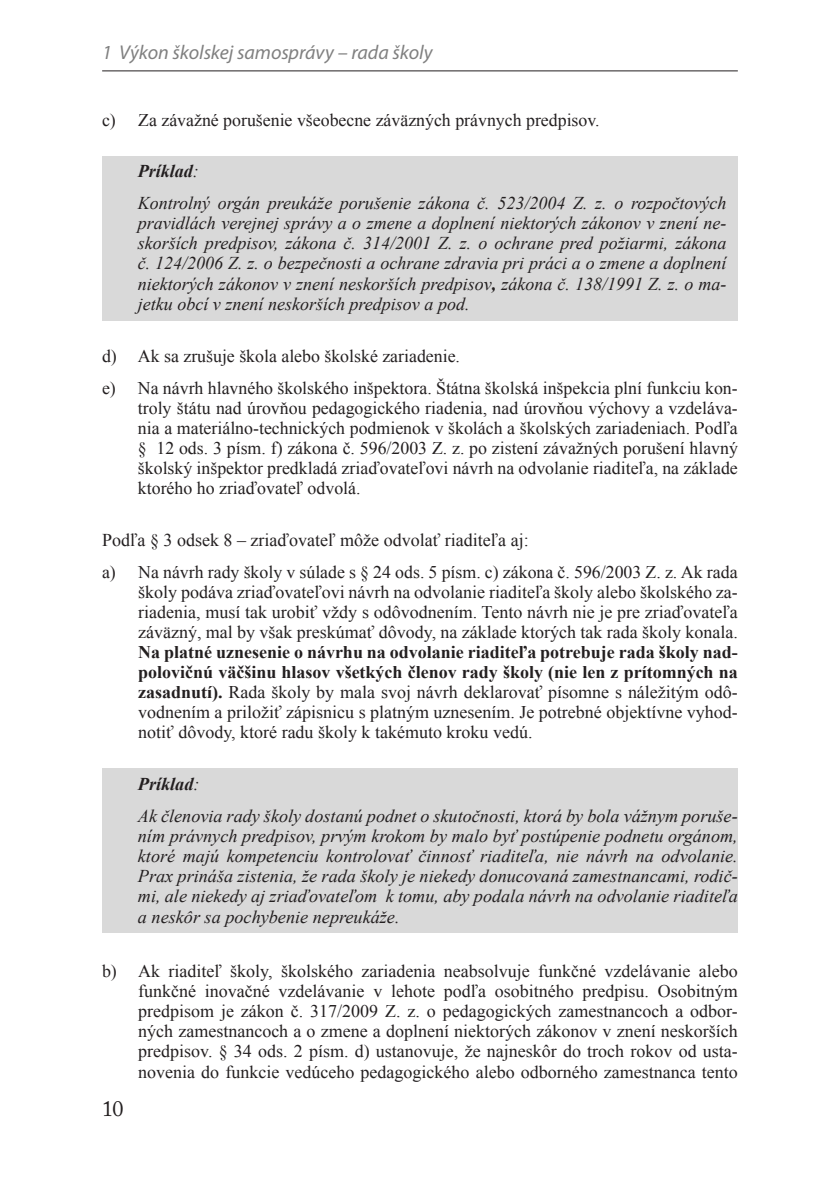
<style>
.page{position:relative;width:840px;height:1191px;background:#fff}
.page>*{position:absolute;margin:0;border:0;box-sizing:border-box;transform-origin:0 0}
.t1{font:22px "Adobe Caslon Pro";color:#231f20}
.t2{font:italic 20px "Myriad Pro";letter-spacing:-.005em;color:#808080}
.t3{font:italic 18px/20px "Times New Roman";color:#231f20}
.t4{font:18px "Times New Roman";color:#231f20}
.t5{font:17.8px/20px "Times New Roman";color:#231f20;text-align:justify}
.s1{font-weight:700}
</style>
<div class="page">
<hr style="left:102px;top:70px;width:635px;height:1px;background:#231f20">
<div style="left:102px;top:768px;width:635px;height:165px;background:#d9d9d9"></div>
<div style="left:102px;top:156px;width:635px;height:164px;background:#d9d9d9"></div>
<p class="t2" style="left:102px;top:40px;width:332px">1 Výkon školskej samosprávy – rada školy</p>
<p class="t5" style="left:102px;top:109px;width:498px">c) Za závažné porušenie všeobecne záväzných právnych predpisov.</p>
<p class="t3" style="left:138px;top:155px;width:589px;line-height:32px"><span class="s1">Príklad</span>:<br>Kontrolný orgán preukáže porušenie zákona č. 523/2004 Z. z. o rozpočtových</p>
<p class="t3" style="left:138px;top:213px;width:589px;text-align:justify">pravidlách verejnej správy a o zmene a doplnení niektorých zákonov v znení ne&shy;skorších predpisov, zákona č. 314/2001 Z. z. o ochrane pred požiarmi, zákona č. 124/2006 Z. z. o bezpečnosti a ochrane zdravia pri práci a o zmene a doplnení niektorých zákonov v znení neskorších predpisov<span class="s1">,</span> zákona č. 138/1991 Z. z. o ma&shy;jetku obcí v znení neskorších predpisov a pod.</p>
<p class="t5" style="left:102px;top:339px;width:636px;line-height:32px">d) Ak sa zrušuje škola alebo školské zariadenie.<br>e) Na návrh hlavného školského inšpektora. Štátna školská inšpekcia plní funkciu kon-</p>
<p class="t5" style="left:138px;top:397px;width:601px">troly štátu nad úrovňou pedagogického riadenia, nad úrovňou výchovy a vzdeláva&shy;nia a materiálno-technických podmienok v školách a školských zariadeniach. Podľa § 12 ods. 3 písm. f) zákona č. 596/2003 Z. z. po zistení závažných porušení hlavný školský inšpektor predkladá zriaďovateľovi návrh na odvolanie riaditeľa, na základe ktorého ho zriaďovateľ odvolá.</p>
<p class="t4" style="left:102px;top:527px;width:428px">Podľa § 3 odsek 8 – zriaďovateľ môže odvolať riaditeľa aj:</p>
<p class="t5" style="left:138px;top:561px;width:600px;text-indent:-36px">a) Na návrh rady školy v súlade s § 24 ods. 5 písm. c) zákona č. 596/2003 Z. z. Ak rada školy podáva zriaďovateľovi návrh na odvolanie riaditeľa školy alebo školského za&shy;riadenia, musí tak urobiť vždy s odôvodnením. Tento návrh nie je pre zriaďovateľa záväzný, mal by však preskúmať dôvody, na základe ktorých tak rada školy konala.</p>
<p class="t5" style="left:138px;top:641px;width:601px"><span class="s1">Na platné uznesenie o návrhu na odvolanie riaditeľa potrebuje rada školy nad&shy;polovičnú väčšinu hlasov všetkých členov rady školy (nie len z prítomných na zasadnutí).</span> Rada školy by mala svoj návrh deklarovať písomne s náležitým odô&shy;vodnením a priložiť zápisnicu s platným uznesením. Je potrebné objektívne vyhod&shy;notiť dôvody, ktoré radu školy k takémuto kroku vedú.</p>
<p class="t3" style="left:138px;top:767px;width:601px;line-height:32px"><span class="s1">Príklad</span>:<br>Ak členovia rady školy dostanú podnet o skutočnosti, ktorá by bola vážnym poruše-</p>
<p class="t3" style="left:138px;top:826px;width:601px;text-align:justify">ním právnych predpisov, prvým krokom by malo byť postúpenie podnetu orgánom, ktoré majú kompetenciu kontrolovať činnosť riaditeľa, nie návrh na odvolanie.<br>Prax prináša zistenia, že rada školy je niekedy donucovaná zamestnancami, rodič&shy;mi, ale niekedy aj zriaďovateľom k tomu, aby podala návrh na odvolanie riaditeľa a neskôr sa pochybenie nepreukáže.</p>
<p class="t5" style="left:138px;top:961px;width:601px;text-indent:-36px">b) Ak riaditeľ školy, školského zariadenia neabsolvuje funkčné vzdelávanie alebo funkčné inovačné vzdelávanie v lehote podľa osobitného predpisu. Osobitným predpisom je zákon č. 317/2009 Z. z. o pedagogických zamestnancoch a odbor&shy;ných zamestnancoch a o zmene a doplnení niektorých zákonov v znení neskorších predpisov. § 34 ods. 2 písm. d) ustanovuje, že najneskôr do troch rokov od usta&shy;novenia do funkcie vedúceho pedagogického alebo odborného zamestnanca tento</p>
<p class="t1" style="left:102px;top:1096px;width:23px">10</p>
</div>
